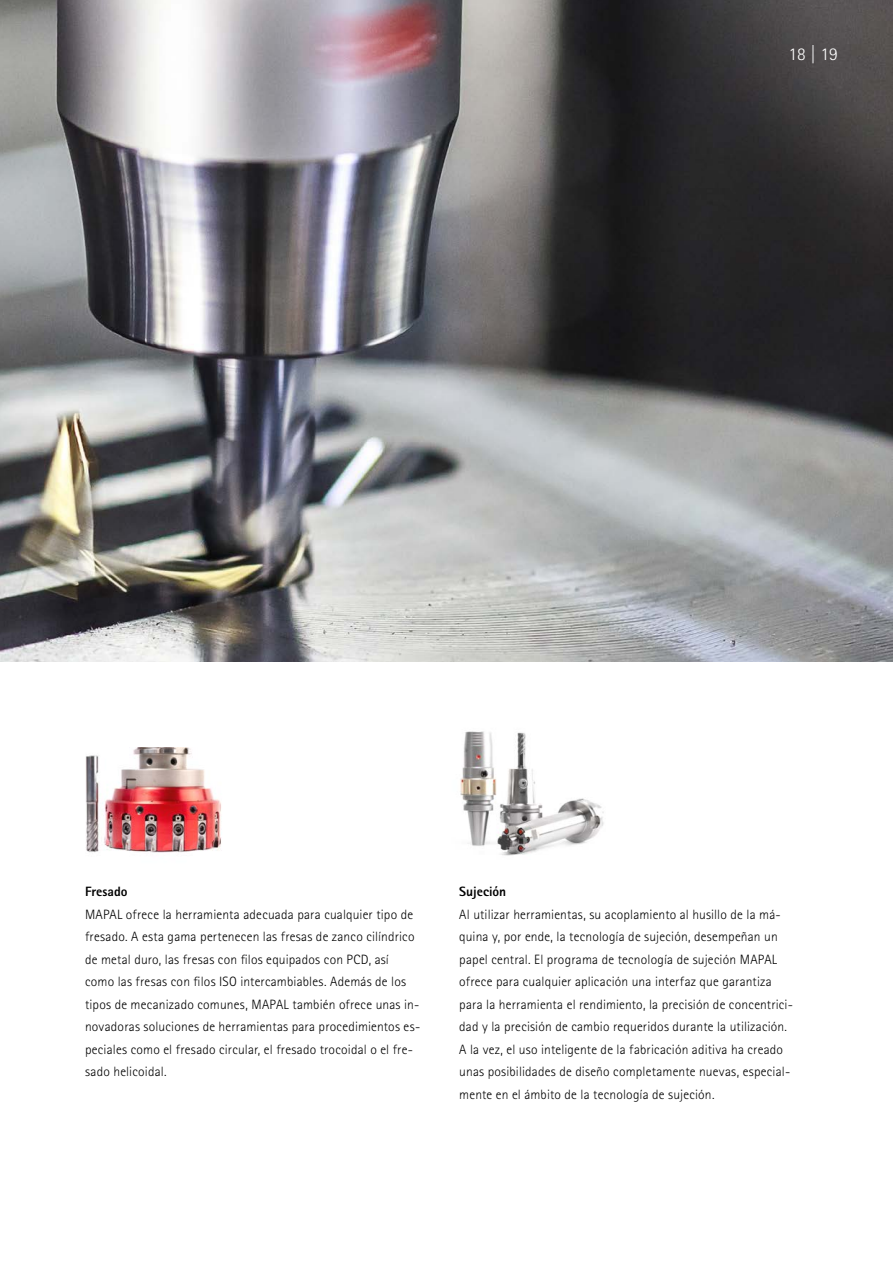
<style>
.page{position:relative;width:893px;height:1263px;background:#fff}
.page>*{position:absolute;margin:0;border:0;box-sizing:border-box;transform-origin:0 0}
.t1{font:300 18px "Rotis Sans Serif W1 G";color:#fff}
.t2{font:300 13.5px/22.5px "Rotis Sans Serif W1 G";letter-spacing:.015em;color:#000}
.t3{font:800 13.5px "Rotis Sans Serif W1 G";color:#000}
</style>
<div class="page">
<img style="left:0;top:0;width:893px;height:662px">
<img style="left:85px;top:747px;width:136px;height:106px">
<img style="left:460px;top:731px;width:144px;height:125px">
<h1 class="t1" style="left:788px;top:43px;width:51px">18 | 19</h1>
<p class="t3" style="left:85px;top:883px;width:44px">Fresado</p>
<p class="t2" style="left:85px;top:903px;width:337px">MAPAL ofrece la herramienta adecuada para cualquier tipo de fresado. A esta gama pertenecen las fresas de zanco cilíndrico de metal duro, las fresas con filos equipados con PCD, así como las fresas con filos ISO intercambiables. Además de los tipos de mecanizado comunes, MAPAL también ofrece unas in&shy;novadoras soluciones de herramientas para procedimientos es&shy;peciales como el fresado circular, el fresado trocoidal o el fre&shy;sado helicoidal.</p>
<p class="t3" style="left:459px;top:883px;width:49px">Sujeción</p>
<p class="t2" style="left:459px;top:903px;width:335px">Al utilizar herramientas, su acoplamiento al husillo de la má&shy;quina y, por ende, la tecnología de sujeción, desempeñan un papel central. El programa de tecnología de sujeción MAPAL ofrece para cualquier aplicación una interfaz que garantiza para la herramienta el rendimiento, la precisión de concentrici&shy;dad y la precisión de cambio requeridos durante la utilización.<br>A la vez, el uso inteligente de la fabricación aditiva ha creado unas posibilidades de diseño completamente nuevas, especial&shy;mente en el ámbito de la tecnología de sujeción.</p>
</div>
